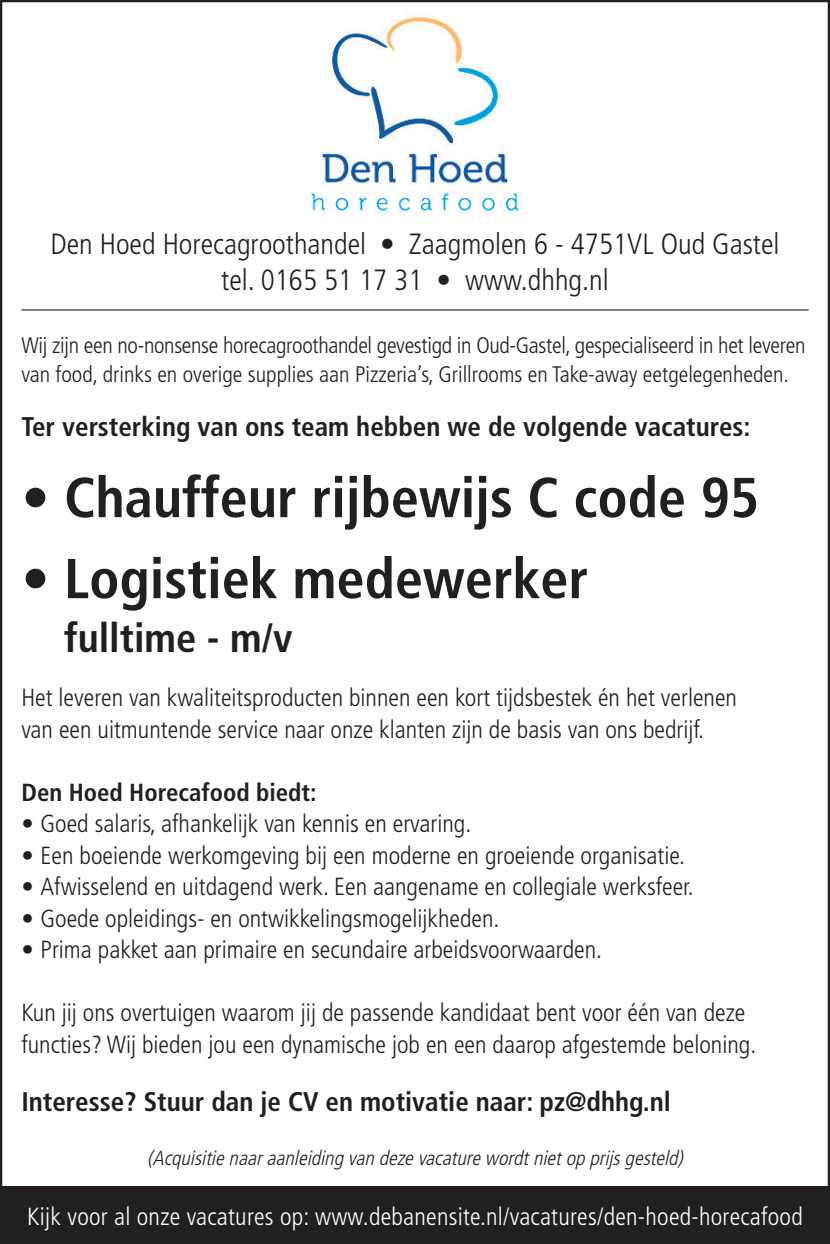
<style>
.page{position:relative;width:830px;height:1244px;background:#fff}
.page>*{position:absolute;margin:0;border:0;box-sizing:border-box;transform-origin:0 0}
.t1{font:700 condensed 56.25px "Frutiger";color:#231f20}
.t2{font:700 condensed 40.5px "Frutiger";color:#231f20}
.t3{font:300 condensed 29.25px/36px "Frutiger";color:#231f20;text-align:center}
.t4{font:700 condensed 27px "Frutiger";color:#231f20}
.t5{font:300 condensed 24.75px/31.5px "Frutiger";color:#231f20}
.t6{font:300 condensed 24.75px "Frutiger";letter-spacing:.01em;color:#fff}
.t7{font:700 condensed 24.75px "Frutiger";color:#231f20}
.t8{font:300 condensed 22.5px/29.2px "Frutiger";letter-spacing:-.015em;color:#231f20}
.t9{font:italic 300 condensed 20.25px "Frutiger";color:#231f20}
</style>
<div class="page">
<div style="left:0;top:1186px;width:829px;height:58px;background:#231f20"></div>
<img style="left:307px;top:16px;width:215px;height:198px">
<hr style="left:21px;top:309px;width:787px;height:1px;background:#231f20">
<p class="t3" style="left:50px;top:226px;width:730px">Den Hoed Horecagroothandel • Zaagmolen 6 - 4751VL Oud Gastel tel. 0165 51 17 31 • www.dhhg.nl</p>
<p class="t8" style="left:21px;top:331px;width:785px">Wij zijn een no-nonsense horecagroothandel gevestigd in Oud-Gastel, gespecialiseerd in het leveren van food, drinks en overige supplies aan Pizzeria’s, Grillrooms en Take-away eetgelegenheden.</p>
<p class="t4" style="left:21px;top:411px;width:730px">Ter versterking van ons team hebben we de volgende vacatures:</p>
<h1 class="t1" style="left:21px;top:464px;width:739px">• Chauffeur rijbewijs C code 95</h1>
<h1 class="t1" style="left:21px;top:545px;width:568px">• Logistiek medewerker</h1>
<h2 class="t2" style="left:64px;top:614px;width:230px">fulltime - m/v</h2>
<p class="t5" style="left:21px;top:682px;width:716px">Het leveren van kwaliteitsproducten binnen een kort tijdsbestek én het verlenen van een uitmuntende service naar onze klanten zijn de basis van ons bedrijf.</p>
<p class="t7" style="left:21px;top:777px;width:297px">Den Hoed Horecafood biedt:</p>
<p class="t5" style="left:21px;top:808px;width:451px">• Goed salaris, afhankelijk van kennis en ervaring.</p>
<p class="t5" style="left:21px;top:840px;width:665px">• Een boeiende werkomgeving bij een moderne en groeiende organisatie.</p>
<p class="t5" style="left:21px;top:871px;width:673px">• Afwisselend en uitdagend werk. Een aangename en collegiale werksfeer.</p>
<p class="t5" style="left:21px;top:903px;width:479px">• Goede opleidings- en ontwikkelingsmogelijkheden.</p>
<p class="t5" style="left:21px;top:934px;width:582px">• Prima pakket aan primaire en secundaire arbeidsvoorwaarden.</p>
<p class="t5" style="left:21px;top:997px;width:736px">Kun jij ons overtuigen waarom jij de passende kandidaat bent voor één van deze functies? Wij bieden jou een dynamische job en een daarop afgestemde beloning.</p>
<p class="t4" style="left:21px;top:1086px;width:650px">Interesse? Stuur dan je CV en motivatie naar: pz@dhhg.nl</p>
<p class="t9" style="left:147px;top:1147px;width:542px">(Acquisitienaaraanleiding van dezevacaturewordtnietop prijsgesteld)</p>
<p class="t6" style="left:27px;top:1202px;width:776px">Kijk voor al onze vacatures op: www.debanensite.nl/vacatures/den-hoed-horecafood</p>
</div>
